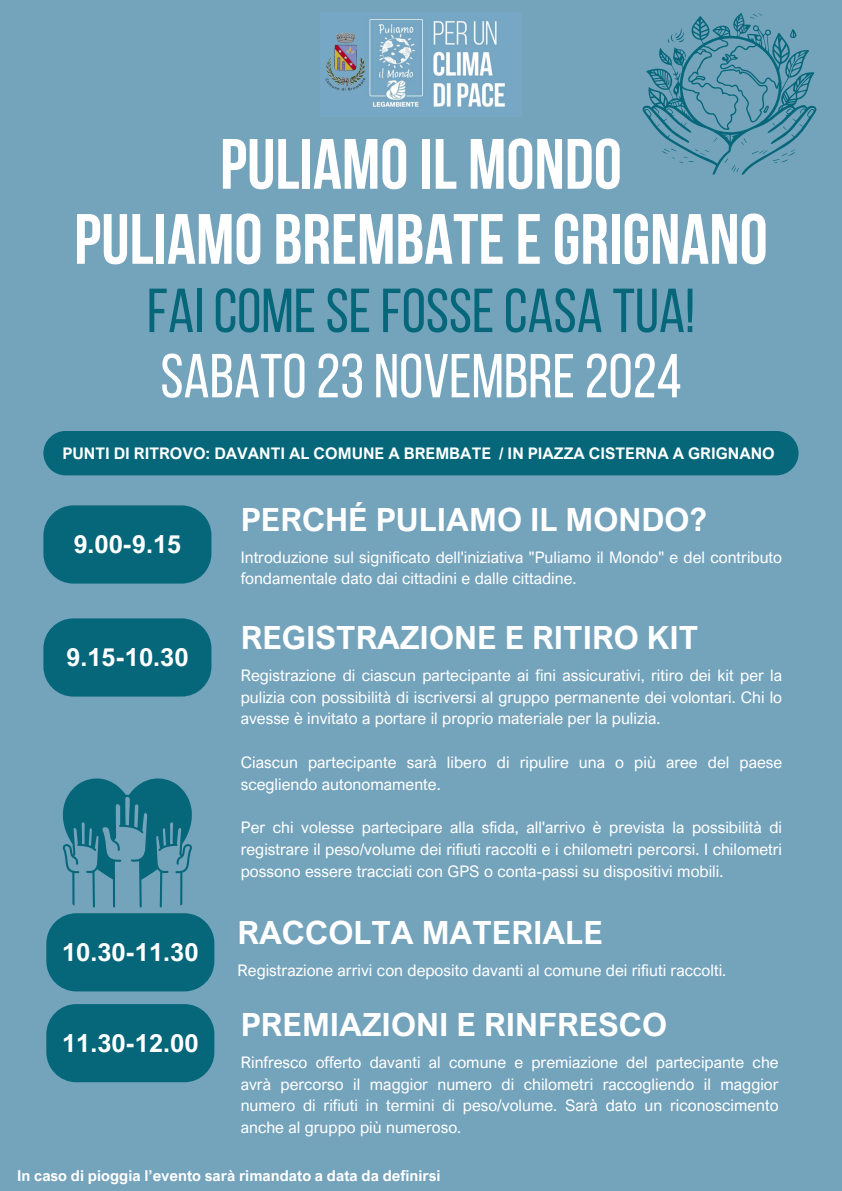
<style>
.page{position:relative;width:842px;height:1191px;background:#fff}
.page>*{position:absolute;margin:0;border:0;box-sizing:border-box;transform-origin:0 0}
.t1{font:700 71px/75px "Bebas Neue";color:#fff;text-align:center}
.t2{font:62px/65.2px "Bebas Neue";color:#056779}
.t3{font:700 32px "Arial Nova";color:#fff}
.t4{font:700 25px "Arial Nova";color:#fff}
.t5{font:16px/21.8px "Arial Nova";color:#fff;text-align:justify}
.t6{font:700 16px "Arial Nova";color:#fff}
.t7{font:700 15px "Arial Nova";color:#fff}
.s1{color:#fff}
</style>
<div class="page">
<div style="left:0;top:0;width:842px;height:1190px;background:#74a3bc"></div>
<div style="left:43px;top:505px;width:168px;height:78px;background:#056779;border-radius:30px"></div>
<div style="left:43px;top:618px;width:168px;height:78px;background:#056779;border-radius:30px"></div>
<svg style="left:62px;top:778px;width:130px;height:129px"></svg>
<div style="left:46px;top:913px;width:168px;height:78px;background:#056779;border-radius:30px"></div>
<div style="left:46px;top:1003px;width:168px;height:79px;background:#056779;border-radius:30px"></div>
<svg style="left:642px;top:13px;width:175px;height:162px"></svg>
<div style="left:320px;top:13px;width:151px;height:104px;background:#76a7c4"></div>
<img style="left:369px;top:19px;width:136px;height:88px">
<img style="left:325px;top:32px;width:41px;height:59px">
<div style="left:43px;top:431px;width:755px;height:44px;background:#056779;border-radius:22px"></div>
<h3 class="t1" style="left:74px;top:133px;width:695px">PULIAMOIL MONDO<br>PULIAMO BREMBATEEGRIGNANO</h3>
<h3 class="t2" style="left:147px;top:284px;width:549px">FAI COMESEFOSSECASA TUA!<br><span class="s1">SABATO23 NOVEMBRE2024</span></h3>
<p class="t6" style="left:62px;top:443px;width:714px">PUNTI DI RITROVO: DAVANTI AL COMUNE A BREMBATE / IN PIAZZA CISTERNA A GRIGNANO</p>
<p class="t4" style="left:73px;top:529px;width:110px">9.00-9.15</p>
<p class="t4" style="left:66px;top:641px;width:124px">9.15-10.30</p>
<p class="t4" style="left:62px;top:936px;width:138px">10.30-11.30</p>
<h1 class="t4" style="left:62px;top:1027px;width:138px">11.30-12.00</h1>
<p class="t3" style="left:241px;top:499px;width:468px">PERCHÉ PULIAMO IL MONDO?</p>
<h3 class="t5" style="left:241px;top:545px;width:543px">Introduzione sul significato dell'iniziativa "Puliamo il Mondo" e del contributo fondamentale dato dai cittadini e dalle cittadine.</h3>
<p class="t3" style="left:241px;top:617px;width:459px">REGISTRAZIONE E RITIRO KIT</p>
<h3 class="t5" style="left:241px;top:664px;width:543px">Registrazione di ciascun partecipante ai fini assicurativi, ritiro dei kit per la pulizia con possibilità di iscriversi al gruppo permanente dei volontari. Chi lo avesse è invitato a portare il proprio materiale per la pulizia.</h3>
<h2 class="t5" style="left:241px;top:751px;width:543px">Ciascun partecipante sarà libero di ripulire una o più aree del paese scegliendo autonomamente.</h2>
<p class="t5" style="left:241px;top:816px;width:543px">Per chi volesse partecipare alla sfida, all'arrivo è prevista la possibilità di registrare il peso/volume dei rifiuti raccolti e i chilometri percorsi. I chilometri possono essere tracciati con GPS o conta-passi su dispositivi mobili.</p>
<p class="t3" style="left:238px;top:912px;width:367px">RACCOLTA MATERIALE</p>
<p class="t5" style="left:238px;top:958px;width:490px">Registrazione arrivi con deposito davanti al comune dei rifiuti raccolti.</p>
<h2 class="t3" style="left:241px;top:1004px;width:428px">PREMIAZIONI E RINFRESCO</h2>
<h4 class="t5" style="left:241px;top:1050px;width:539px">Rinfresco offerto davanti al comune e premiazione del partecipante che avrà percorso il maggior numero di chilometri raccogliendo il maggior numero di rifiuti in termini di peso/volume. Sarà dato un riconoscimento anche al gruppo più numeroso.</h4>
<h2 class="t7" style="left:17px;top:1166px;width:425px">In caso di pioggia l’evento sarà rimandato a data da definirsi</h2>
</div>
